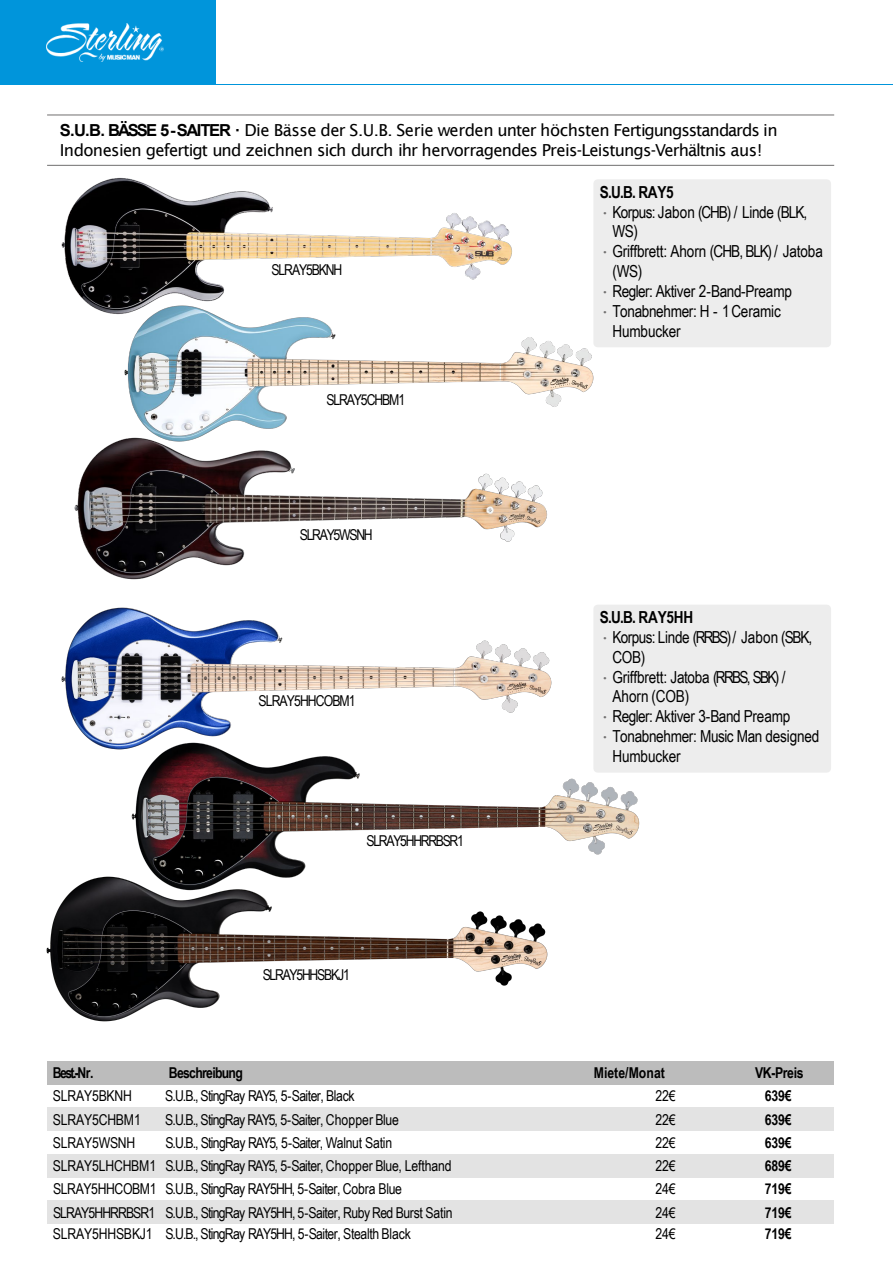
<style>
.page{position:relative;width:893px;height:1264px;background:#fff}
.page>*{position:absolute;margin:0;border:0;box-sizing:border-box;transform-origin:0 0}
.t1{font:16.5px/19.8px "Arial Narrow";letter-spacing:-.02em;color:#000}
.t2{font:16.5px/20px "Lucida Sans";letter-spacing:-.045em;color:#000}
.t3{font:700 16.5px "Arial Narrow";letter-spacing:-.015em;color:#000}
.t4{font:15px "Arial Narrow";letter-spacing:-.04em;color:#000}
.t5{font:15px "Arial Narrow";letter-spacing:-.015em;color:#000}
.t6{font:700 15px "Arial Narrow";letter-spacing:-.01em;color:#000}
.t7{font:15px "Arial Narrow";letter-spacing:-.085em;color:#000}
.t8{font:15px "Arial Narrow";letter-spacing:-.06em;color:#000}
.t9{font:15px "Arial Narrow";letter-spacing:-.075em;color:#000}
.t10{font:700 15px "Arial Narrow";letter-spacing:-.045em;color:#000}
.s1{font-family:"Arial";font-weight:700}
.s2{font-family:"Lucida Sans";color:#706f6f}
</style>
<div class="page">
<img style="left:131px;top:749px;width:508px;height:126px">
<img style="left:74px;top:438px;width:473px;height:141px">
<img style="left:125px;top:314px;width:468px;height:127px">
<img style="left:61px;top:177px;width:451px;height:137px">
<div style="left:0;top:0;width:215px;height:84px;background:#0095db"></div>
<hr style="left:0;top:84px;width:892px;height:1px;background:#0095db">
<img style="left:47px;top:23px;width:117px;height:39px">
<div style="left:47px;top:1060px;width:110px;height:24px;background:#bcbcbc"></div>
<div style="left:157px;top:1060px;width:388px;height:24px;background:#bcbcbc"></div>
<div style="left:545px;top:1060px;width:180px;height:24px;background:#bcbcbc"></div>
<div style="left:725px;top:1060px;width:108px;height:24px;background:#bcbcbc"></div>
<div style="left:47px;top:1107px;width:110px;height:23px;background:#e3e3e3"></div>
<div style="left:157px;top:1107px;width:388px;height:23px;background:#e3e3e3"></div>
<div style="left:545px;top:1107px;width:180px;height:23px;background:#e3e3e3"></div>
<div style="left:725px;top:1107px;width:108px;height:23px;background:#e3e3e3"></div>
<div style="left:47px;top:1153px;width:110px;height:24px;background:#e3e3e3"></div>
<div style="left:157px;top:1153px;width:388px;height:24px;background:#e3e3e3"></div>
<div style="left:545px;top:1153px;width:180px;height:24px;background:#e3e3e3"></div>
<div style="left:725px;top:1153px;width:108px;height:24px;background:#e3e3e3"></div>
<div style="left:47px;top:1200px;width:110px;height:23px;background:#e3e3e3"></div>
<div style="left:157px;top:1200px;width:388px;height:23px;background:#e3e3e3"></div>
<div style="left:545px;top:1200px;width:180px;height:23px;background:#e3e3e3"></div>
<div style="left:725px;top:1200px;width:108px;height:23px;background:#e3e3e3"></div>
<hr style="left:47px;top:115px;width:787px;height:1px;background:#706f6f">
<hr style="left:47px;top:165px;width:787px;height:1px;background:#706f6f">
<div style="left:593px;top:179px;width:238px;height:168px;background:#ededed"></div>
<div style="left:593px;top:605px;width:238px;height:167px;background:#ededed"></div>
<img style="left:61px;top:607px;width:490px;height:142px">
<img style="left:46px;top:875px;width:502px;height:146px">
<p class="t2" style="left:60px;top:120px;width:719px"><span class="s1">S.U.B. BÄSSE 5-SAITER ·</span> Die Bässe der S.U.B. Serie werden unter höchsten Fertigungsstandards in<br>Indonesien gefertigt und zeichnen sich durch ihr hervorragendes Preis-Leistungs-Verhältnis aus!</p>
<p class="t3" style="left:599px;top:179px;width:75px">S.U.B. RAY5</p>
<p class="t1" style="left:612px;top:201px;width:196px;text-indent:-13px"><span class="s2">•</span> Korpus: Jabon (CHB) / Linde (BLK,<br>WS)</p>
<p class="t1" style="left:612px;top:241px;width:212px;text-indent:-13px"><span class="s2">•</span>Griffbrett: Ahorn (CHB, BLK) / Jatoba (WS)</p>
<p class="t1" style="left:599px;top:280px;width:194px"><span class="s2">•</span> Regler: Aktiver 2-Band-Preamp</p>
<p class="t1" style="left:612px;top:300px;width:170px;text-indent:-13px"><span class="s2">•</span>Tonabnehmer: H - 1Ceramic<br>Humbucker</p>
<p class="t9" style="left:271px;top:259px;width:72px">SLRAY5BKNH</p>
<p class="t9" style="left:326px;top:388px;width:80px">SLRAY5CHBM1</p>
<p class="t7" style="left:300px;top:523px;width:74px">SLRAY5WSNH</p>
<p class="t8" style="left:258px;top:689px;width:99px">SLRAY5HHCOBM1</p>
<p class="t7" style="left:366px;top:829px;width:99px">SLRAY5HHRRBSR1</p>
<p class="t7" style="left:263px;top:962px;width:89px">SLRAY5HHSBKJ1</p>
<p class="t3" style="left:599px;top:604px;width:95px">S.U.B. RAY5HH</p>
<p class="t1" style="left:612px;top:626px;width:201px;text-indent:-13px"><span class="s2">•</span> Korpus: Linde (RRBS)/ Jabon (SBK,<br>COB)</p>
<p class="t1" style="left:612px;top:666px;width:174px;text-indent:-13px"><span class="s2">•</span>Griffbrett: Jatoba (RRBS,SBK) /<br>Ahorn (COB)</p>
<p class="t1" style="left:599px;top:705px;width:192px"><span class="s2">•</span> Regler: Aktiver 3-Band Preamp</p>
<p class="t1" style="left:612px;top:725px;width:208px;text-indent:-13px"><span class="s2">•</span>Tonabnehmer: Music Man designed<br>Humbucker</p>
<p class="t6" style="left:53px;top:1061px;width:42px">Best.-Nr.</p>
<p class="t10" style="left:169px;top:1061px;width:75px">Beschreibung</p>
<p class="t6" style="left:593px;top:1061px;width:73px">Miete/Monat</p>
<p class="t6" style="left:755px;top:1061px;width:50px">VK-Preis</p>
<p class="t5" style="left:53px;top:1084px;width:81px">SLRAY5BKNH</p>
<p class="t4" style="left:165px;top:1084px;width:191px">S.U.B., StingRay RAY5, 5-Saiter, Black</p>
<p class="t4" style="left:655px;top:1084px;width:22px">22€</p>
<p class="t6" style="left:764px;top:1084px;width:28px">639€</p>
<p class="t5" style="left:53px;top:1107px;width:89px">SLRAY5CHBM1</p>
<p class="t4" style="left:165px;top:1107px;width:235px">S.U.B., StingRay RAY5, 5-Saiter, Chopper Blue</p>
<p class="t4" style="left:655px;top:1107px;width:22px">22€</p>
<p class="t6" style="left:764px;top:1107px;width:28px">639€</p>
<p class="t5" style="left:53px;top:1131px;width:84px">SLRAY5WSNH</p>
<p class="t4" style="left:165px;top:1131px;width:228px">S.U.B., StingRay RAY5, 5-Saiter, Walnut Satin</p>
<p class="t4" style="left:655px;top:1131px;width:22px">22€</p>
<p class="t6" style="left:764px;top:1130px;width:28px">639€</p>
<p class="t5" style="left:53px;top:1154px;width:105px">SLRAY5LHCHBM1</p>
<p class="t4" style="left:165px;top:1154px;width:288px">S.U.B., StingRay RAY5, 5-Saiter, Chopper Blue, Lefthand</p>
<p class="t4" style="left:655px;top:1154px;width:22px">22€</p>
<p class="t6" style="left:765px;top:1154px;width:28px">689€</p>
<p class="t4" style="left:53px;top:1177px;width:105px">SLRAY5HHCOBM1</p>
<p class="t4" style="left:165px;top:1177px;width:238px">S.U.B., StingRay RAY5HH, 5-Saiter, Cobra Blue</p>
<p class="t4" style="left:655px;top:1177px;width:22px">24€</p>
<p class="t6" style="left:765px;top:1177px;width:28px">719€</p>
<p class="t8" style="left:53px;top:1200px;width:104px">SLRAY5HHRRBSR1</p>
<p class="t4" style="left:165px;top:1200px;width:289px">S.U.B., StingRay RAY5HH, 5-Saiter, Ruby Red Burst Satin</p>
<p class="t4" style="left:655px;top:1200px;width:22px">24€</p>
<p class="t6" style="left:764px;top:1200px;width:28px">719€</p>
<p class="t5" style="left:53px;top:1222px;width:101px">SLRAY5HHSBKJ1</p>
<p class="t4" style="left:165px;top:1222px;width:247px">S.U.B., StingRay RAY5HH, 5-Saiter, Stealth Black</p>
<p class="t4" style="left:655px;top:1222px;width:22px">24€</p>
<p class="t6" style="left:764px;top:1222px;width:28px">719€</p>
</div>
